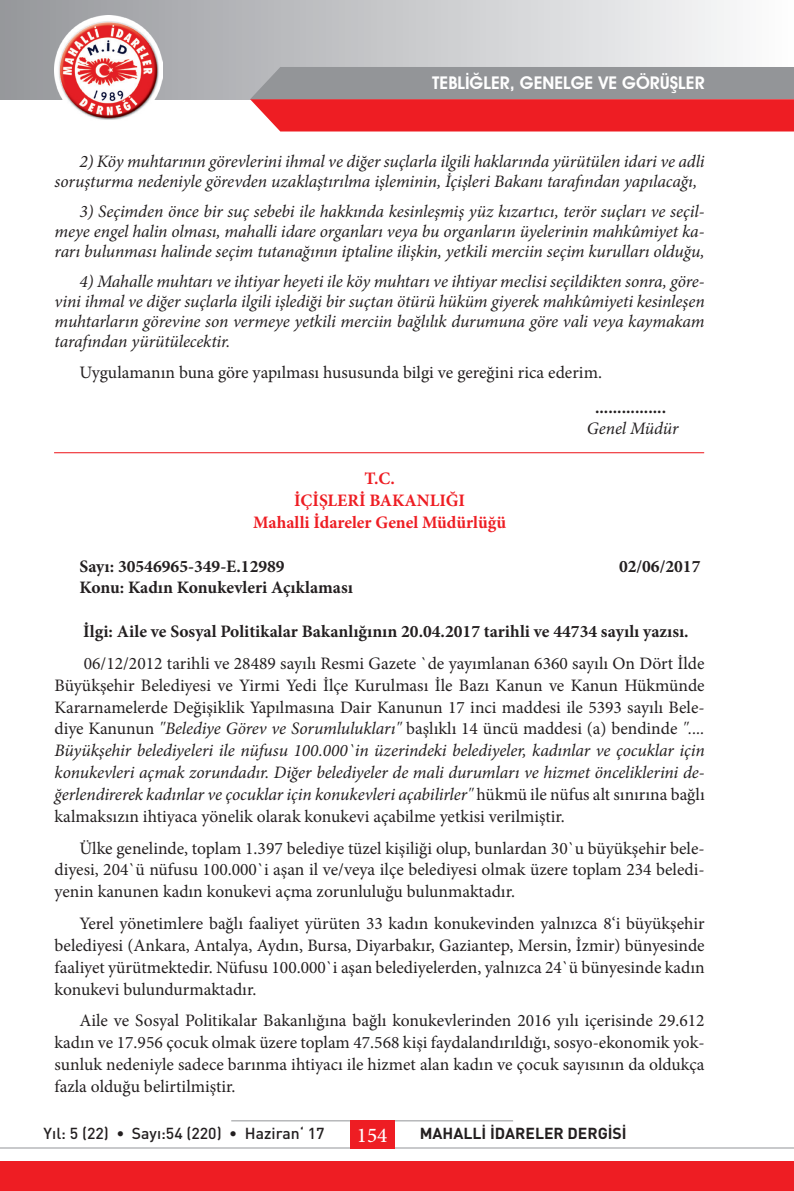
<style>
.page{position:relative;width:794px;height:1191px;background:#fff}
.page>*{position:absolute;margin:0;border:0;box-sizing:border-box;transform-origin:0 0}
.t1{font:500 21px "Minion Pro";color:#fff}
.t2{font:17.5px/21.9px "Minion Pro";color:#231f20;text-align:justify}
.t3{font:italic 17.5px/20.1px "Minion Pro";letter-spacing:-.005em;color:#231f20;text-align:justify}
.t4{font:700 17.5px "Minion Pro";color:#231f20}
.t5{font:700 17.5px/21.9px "Minion Pro";color:#ee1d23;text-align:center}
.t6{font:700 17.5px "Avant Garde";color:#fff}
.t7{font:500 15.75px "DIN Pro";color:#231f20}
.t8{font:700 15.75px "DIN Pro";color:#231f20}
.s1{font-style:italic}
</style>
<div class="page">
<div style="left:0;top:0;width:794px;height:99px;background:linear-gradient(to right,#95969b,#fcfcfd)"></div>
<hr style="left:394px;top:1147px;width:400px;height:1px;background:#939598">
<hr style="left:394px;top:1120px;width:119px;height:1px;background:#939598">
<hr style="left:231px;top:1120px;width:119px;height:1px;background:#939598">
<hr style="left:0;top:1147px;width:350px;height:1px;background:#939598">
<div style="left:350px;top:1120px;width:44px;height:28px;background:#ee1d23"></div>
<div style="left:0;top:1161px;width:794px;height:30px;background:#ee1d23"></div>
<svg style="left:250px;top:67px;width:544px;height:64px;background:#c15e62"></svg>
<img style="left:54px;top:15px;width:109px;height:105px">
<hr style="left:54px;top:452px;width:650px;height:1px;background:#ee1d23">
<p class="t6" style="left:432px;top:73px;width:274px">TEBLİĞLER, GENELGE VE GÖRÜŞLER</p>
<p class="t3" style="left:55px;top:151px;width:651px;text-indent:25px">2) Köy muhtarının görevlerini ihmal ve diğer suçlarla ilgili haklarında yürütülen idari ve adli soruşturma nedeniyle görevden uzaklaştırılma işleminin, İçişleri Bakanı tarafından yapılacağı,</p>
<p class="t3" style="left:55px;top:201px;width:651px;text-indent:25px">3) Seçimden önce bir suç sebebi ile hakkında kesinleşmiş yüz kızartıcı, terör suçları ve seçil&shy;meye engel halin olması, mahalli idare organları veya bu organların üyelerinin mahkûmiyet ka&shy;rarı bulunması halinde seçim tutanağının iptaline ilişkin, yetkili merciin seçim kurulları olduğu,</p>
<p class="t3" style="left:55px;top:271px;width:651px;text-indent:25px">4) Mahalle muhtarı ve ihtiyar heyeti ile köy muhtarı ve ihtiyar meclisi seçildikten sonra, göre&shy;vini ihmal ve diğer suçlarla ilgili işlediği bir suçtan ötürü hüküm giyerek mahkûmiyeti kesinleşen muhtarların görevine son vermeye yetkili merciin bağlılık durumuna göre vali veya kaymakam tarafından yürütülecektir.</p>
<p class="t2" style="left:79px;top:361px;width:524px">Uygulamanın buna göre yapılması hususunda bilgi ve gereğini rica ederim.</p>
<p class="t4" style="left:595px;top:395px;width:73px">................</p>
<p class="t3" style="left:587px;top:418px;width:93px">Genel Müdür</p>
<p class="t5" style="left:253px;top:467px;width:254px">T.C.<br>İÇİŞLERİ BAKANLIĞI<br>Mahalli İdareler Genel Müdürlüğü</p>
<p class="t4" style="left:79px;top:553px;width:207px">Sayı: 30546965-349-E.12989</p>
<p class="t4" style="left:619px;top:553px;width:83px">02/06/2017</p>
<p class="t4" style="left:79px;top:575px;width:275px">Konu: Kadın Konukevleri Açıklaması</p>
<p class="t4" style="left:83px;top:619px;width:607px">İlgi: Aile ve Sosyal Politikalar Bakanlığının 20.04.2017 tarihli ve 44734 sayılı yazısı.</p>
<p class="t2" style="left:55px;top:652px;width:651px;text-indent:29px">06/12/2012 tarihli ve 28489 sayılı Resmi Gazete `de yayımlanan 6360 sayılı On Dört İlde Büyükşehir Belediyesi ve Yirmi Yedi İlçe Kurulması İle Bazı Kanun ve Kanun Hükmünde Kararnamelerde Değişiklik Yapılmasına Dair Kanunun 17 inci maddesi ile 5393 sayılı Bele&shy;diye Kanunun <span class="s1">"Belediye Görev ve Sorumlulukları"</span> başlıklı 14 üncü maddesi (a) bendinde <span class="s1">"....<br>Büyükşehir belediyeleri ile nüfusu 100.000`in üzerindeki belediyeler, kadınlar ve çocuklar için konukevleri açmak zorundadır. Diğer belediyeler de mali durumları ve hizmet önceliklerini de&shy;ğerlendirerek kadınlar ve çocuklar için konukevleri açabilirler"</span> hükmü ile nüfus alt sınırına bağlı kalmaksızın ihtiyaca yönelik olarak konukevi açabilme yetkisi verilmiştir.</p>
<p class="t2" style="left:55px;top:837px;width:651px;text-indent:25px">Ülke genelinde, toplam 1.397 belediye tüzel kişiliği olup, bunlardan 30`u büyükşehir bele&shy;diyesi, 204`ü nüfusu 100.000`i aşan il ve/veya ilçe belediyesi olmak üzere toplam 234 beledi&shy;yenin kanunen kadın konukevi açma zorunluluğu bulunmaktadır.</p>
<p class="t2" style="left:55px;top:912px;width:651px;text-indent:25px">Yerel yönetimlere bağlı faaliyet yürüten 33 kadın konukevinden yalnızca 8‘i büyükşehir belediyesi (Ankara, Antalya, Aydın, Bursa, Diyarbakır, Gaziantep, Mersin, İzmir) bünyesinde faaliyet yürütmektedir. Nüfusu 100.000`i aşan belediyelerden, yalnızca 24`ü bünyesinde kadın konukevi bulundurmaktadır.</p>
<p class="t2" style="left:55px;top:1010px;width:651px;text-indent:25px">Aile ve Sosyal Politikalar Bakanlığına bağlı konukevlerinden 2016 yılı içerisinde 29.612 kadın ve 17.956 çocuk olmak üzere toplam 47.568 kişi faydalandırıldığı, sosyo-ekonomik yok&shy;sunluk nedeniyle sadece barınma ihtiyacı ile hizmet alan kadın ve çocuk sayısının da oldukça fazla olduğu belirtilmiştir.</p>
<p class="t7" style="left:44px;top:1122px;width:282px">Yıl: 5 (22) • Sayı:54 (220) • Haziran‘ 17</p>
<p class="t1" style="left:357px;top:1120px;width:32px">154</p>
<p class="t8" style="left:420px;top:1122px;width:208px">MAHALLİ İDARELER DERGİSİ</p>
</div>
